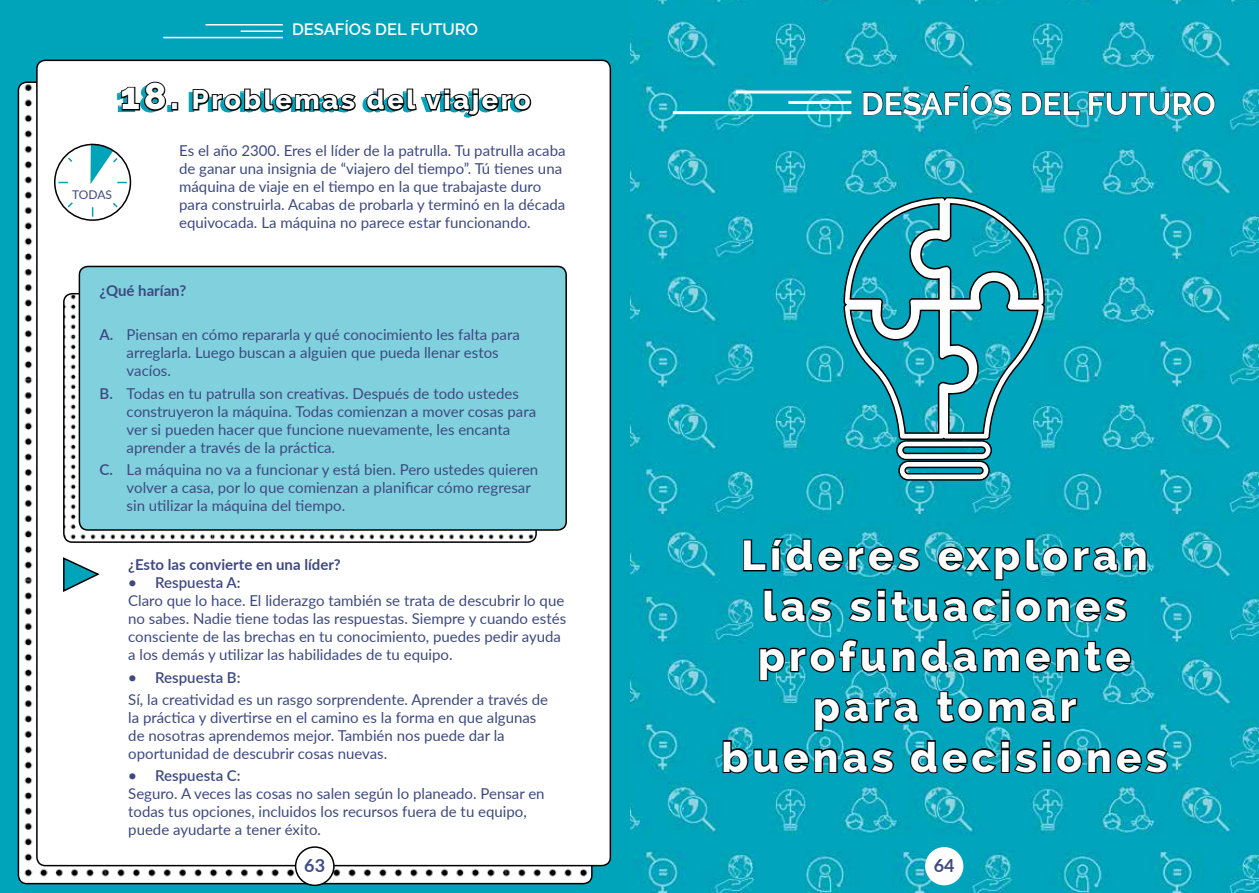
<style>
.page{position:relative;width:1259px;height:893px;background:#fff}
.page>*{position:absolute;margin:0;border:0;box-sizing:border-box;transform-origin:0 0}
.t1{font:800 42px/50.4px "Raleway";letter-spacing:.1em;color:#fff;text-align:center}
.t2{font:700 31.5px "Raleway";color:#fff}
.t3{font:800 27px "Raleway";letter-spacing:.1em;color:#00a4ba}
.t4{font:800 27px "Raleway";letter-spacing:.1em;color:#fff}
.t5{font:700 18px "Lato";color:#3e4981}
.t6{font:600 16.5px "Raleway";color:#fff}
.t7{font:15px/18px "Lato";color:#3e4981}
.t8{font:700 15px "Lato";color:#3e4981}
.t9{font:600 15px "Lato";color:#3e4981}
.t10{font:12px "Lato";letter-spacing:-.01em;color:#3e4981}
.s1{font-size:37.5px;color:#fff}
.s2{font-weight:600}
</style>
<div class="page">
<img style="left:629px;top:0;width:630px;height:893px">
<svg style="left:863px;top:85px;width:149px;height:31px;background:#09889b"></svg>
<svg style="left:1021px;top:92px;width:59px;height:23px"></svg>
<svg style="left:1088px;top:91px;width:127px;height:25px;background:#078597"></svg>
<hr style="left:673px;top:111px;width:178px;height:3px;background:#fff">
<hr style="left:788px;top:101px;width:63px;height:3px;background:#fff">
<hr style="left:736px;top:91px;width:115px;height:3px;background:#fff">
<div style="left:925px;top:847px;width:38px;height:38px;background:#fff;border-radius:50%"></div>
<div style="left:0;top:0;width:629px;height:893px;background:#00a4ba"></div>
<img style="left:18px;top:84px;width:574px;height:800px">
<div style="left:37px;top:60px;width:573px;height:806px;background:#fff;border-radius:9px"></div>
<hr style="left:163px;top:37px;width:120px;height:1px;background:#fff">
<hr style="left:241px;top:30px;width:42px;height:2px;background:#fff">
<hr style="left:205px;top:24px;width:78px;height:2px;background:#fff">
<div style="left:296px;top:847px;width:38px;height:38px;background:#fff;border-radius:50%"></div>
<div style="left:295px;top:846px;width:40px;height:40px;border:2px solid #000;border-radius:50%"></div>
<img style="left:64px;top:294px;width:472px;height:248px">
<div style="left:79px;top:266px;width:487px;height:264px;background:#80d1dd;border-radius:9px"></div>
<div style="left:79px;top:266px;width:488px;height:265px;border:2px solid #000;border-radius:9px"></div>
<svg style="left:63px;top:557px;width:37px;height:35px"></svg>
<svg style="left:117px;top:81px;width:56px;height:32px"></svg>
<div style="left:171px;top:102px;width:7px;height:9px;border:2px solid #000"></div>
<svg style="left:188px;top:88px;width:344px;height:30px"></svg>
<svg style="left:57px;top:144px;width:70px;height:73px"></svg>
<div style="left:54px;top:144px;width:77px;height:77px;border:2px solid #000;border-radius:50%"></div>
<svg style="left:742px;top:536px;width:179px;height:37px;background:#087a8b"></svg>
<svg style="left:936px;top:537px;width:212px;height:44px;background:#0a8294"></svg>
<svg style="left:762px;top:588px;width:71px;height:36px;background:#047585"></svg>
<svg style="left:847px;top:588px;width:281px;height:36px;background:#05798a"></svg>
<svg style="left:758px;top:638px;width:374px;height:44px;background:#058193"></svg>
<svg style="left:813px;top:696px;width:107px;height:37px;background:#047788"></svg>
<svg style="left:935px;top:690px;width:143px;height:35px;background:#03798a"></svg>
<svg style="left:721px;top:739px;width:174px;height:36px;background:#057889"></svg>
<svg style="left:908px;top:739px;width:261px;height:36px;background:#067989"></svg>
<svg style="left:841px;top:196px;width:204px;height:245px;background:#30a9ba"></svg>
<svg style="left:895px;top:439px;width:97px;height:42px"></svg>
<p class="t6" style="left:292px;top:20px;width:188px">DESAFÍOS DEL FUTURO</p>
<h3 class="t3" style="left:120px;top:87px;width:407px"><span class="s1">18.</span> Problemas del viajero</h3>
<h3 class="t4" style="left:192px;top:85px;width:340px">Problemas del viajero</h3>
<p class="t10" style="left:72px;top:186px;width:41px">TODAS</p>
<p class="t7" style="left:179px;top:141px;width:388px">Es el año 2300. Eres el líder de la patrulla. Tu patrulla acaba de ganar una insignia de “viajero del tiempo”. Tú tienes una máquina de viaje en el tiempo en la que trabajaste duro para construirla. Acabas de probarla y terminó en la década equivocada. La máquina no parece estar funcionando.</p>
<p class="t8" style="left:100px;top:279px;width:88px">¿Qué harían?</p>
<p class="t7" style="left:127px;top:325px;width:395px;text-indent:-27px"><span class="s2">A.</span> Piensan en cómo repararla y qué conocimiento les falta para arreglarla. Luego buscan a alguien que pueda llenar estos vacíos.</p>
<p class="t7" style="left:127px;top:384px;width:411px;text-indent:-27px"><span class="s2">B.</span> Todas en tu patrulla son creativas. Después de todo ustedes construyeron la máquina. Todas comienzan a mover cosas para ver si pueden hacer que funcione nuevamente, les encanta aprender a través de la práctica.</p>
<p class="t7" style="left:127px;top:460px;width:413px;text-indent:-27px"><span class="s2">C.</span> La máquina no va a funcionar y está bien. Pero ustedes quieren volver a casa, por lo que comienzan a planificar cómo regresar sin utilizar la máquina del tiempo.</p>
<p class="t8" style="left:128px;top:554px;width:214px">¿Esto las convierte en una líder?</p>
<p class="t9" style="left:128px;top:572px;width:114px">• Respuesta A:</p>
<p class="t7" style="left:128px;top:591px;width:439px">Claro que lo hace. El liderazgo también se trata de descubrir lo que no sabes. Nadie tiene todas las respuestas. Siempre y cuando estés consciente de las brechas en tu conocimiento, puedes pedir ayuda a los demás y utilizar las habilidades de tu equipo.</p>
<p class="t9" style="left:128px;top:666px;width:114px">• Respuesta B:</p>
<p class="t7" style="left:128px;top:690px;width:421px">Sí, la creatividad es un rasgo sorprendente. Aprender a través de la práctica y divertirse en el camino es la forma en que algunas de nosotras aprendemos mejor. También nos puede dar la oportunidad de descubrir cosas nuevas.</p>
<p class="t9" style="left:128px;top:765px;width:114px">• Respuesta C:</p>
<p class="t7" style="left:128px;top:784px;width:418px">Seguro. A veces las cosas no salen según lo planeado. Pensar en todas tus opciones, incluidos los recursos fuera de tu equipo, puede ayudarte a tener éxito.</p>
<p class="t5" style="left:304px;top:853px;width:22px">63</p>
<h2 class="t2" style="left:861px;top:86px;width:356px">DESAFÍOS DEL FUTURO</h2>
<h1 class="t1" style="left:721px;top:531px;width:447px">Líderes exploran las situaciones profundamente para tomar buenas decisiones</h1>
<p class="t5" style="left:933px;top:853px;width:22px">64</p>
</div>
